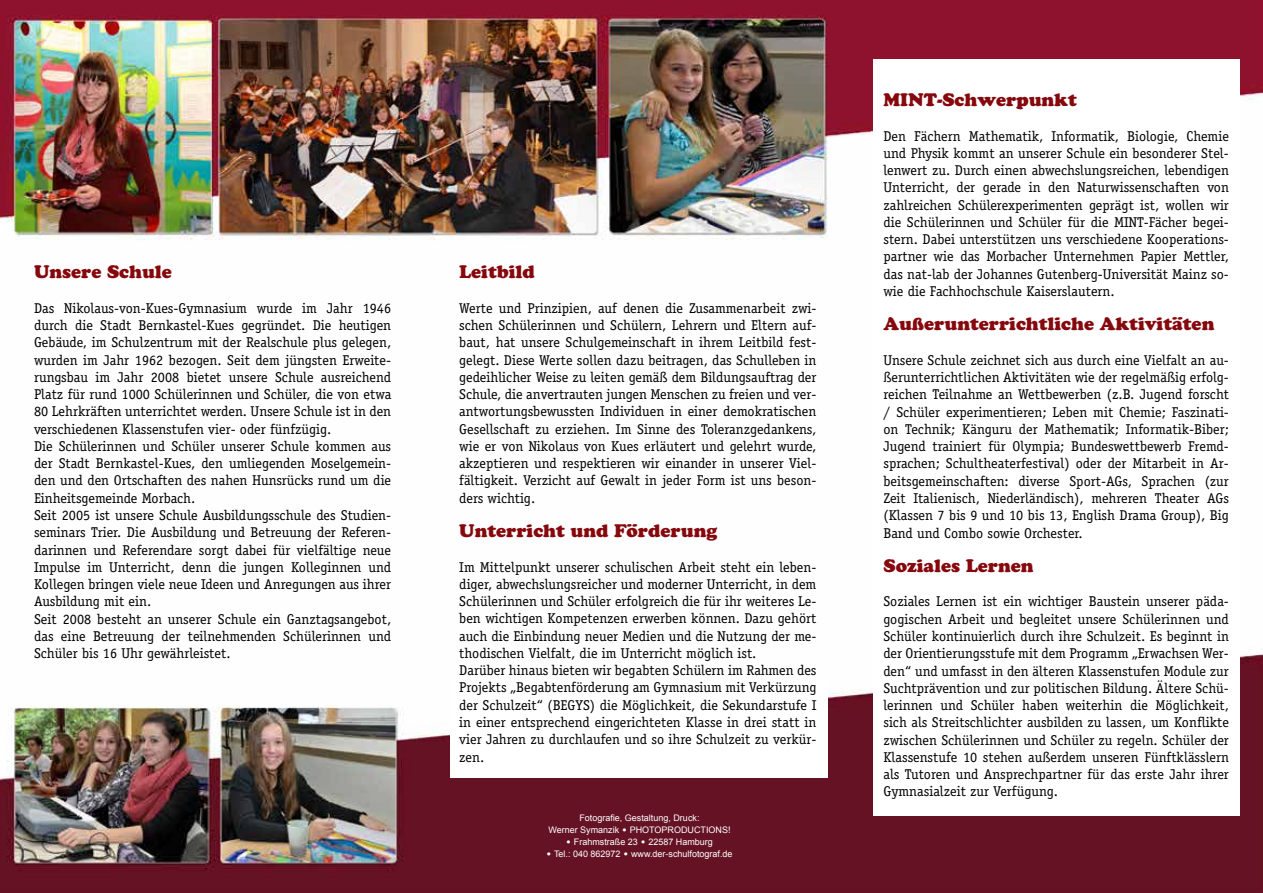
<style>
.page{position:relative;width:1263px;height:893px;background:#fff}
.page>*{position:absolute;margin:0;border:0;box-sizing:border-box;transform-origin:0 0}
.t1{font:18px "Cooper Black Std";color:#86080d}
.t2{font:14.25px/17.2px "Officina Serif";color:#000;text-align:justify}
.t3{font:9px/12px "Arial";color:#fff;text-align:center}
.s1{font-family:"Palatino"}
</style>
<div class="page">
<img style="left:0;top:0;width:1263px;height:893px">
<div style="left:873px;top:60px;width:366px;height:756px;background:#fff"></div>
<div style="left:451px;top:681px;width:377px;height:97px;background:#fff"></div>
<p class="t1" style="left:34px;top:261px;width:139px">Unsere Schule</p>
<p class="t2" style="left:34px;top:299px;width:359px;text-align:left">Das Nikolaus-von-Kues-Gymnasium wurde im Jahr 1946 durch die Stadt Bernkastel-Kues gegründet. Die heutigen Gebäude, im Schulzentrum mit der Realschule plus gelegen, wurden im Jahr 1962 bezogen. Seit dem jüngsten Erweite&shy;rungsbau im Jahr 2008 bietet unsere Schule ausreichend Platz für rund 1000 Schülerinnen und Schüler, die von etwa 80 Lehrkräften unterrichtet werden. Unsere Schule ist in den verschiedenen Klassenstufen vier- oder fünfzügig.<br>Die Schülerinnen und Schüler unserer Schule kommen aus der Stadt Bernkastel-Kues, den umliegenden Moselgemein&shy;den und den Ortschaften des nahen Hunsrücks rund um die Einheitsgemeinde Morbach.<br>Seit 2005 ist unsere Schule Ausbildungsschule des Studien&shy;seminars Trier. Die Ausbildung und Betreuung der Referen&shy;darinnen und Referendare sorgt dabei für vielfältige neue Impulse im Unterricht, denn die jungen Kolleginnen und Kollegen bringen viele neue Ideen und Anregungen aus ihrer Ausbildung mit ein.<br>Seit 2008 besteht an unserer Schule ein Ganztagsangebot, das eine Betreuung der teilnehmenden Schülerinnen und Schüler bis 16 Uhr gewährleistet.</p>
<p class="t1" style="left:459px;top:261px;width:77px">Leitbild</p>
<p class="t2" style="left:459px;top:299px;width:359px">Werte und Prinzipien, auf denen die Zusammenarbeit zwi&shy;schen Schülerinnen und Schülern, Lehrern und Eltern auf&shy;baut, hat unsere Schulgemeinschaft in ihrem Leitbild fest&shy;gelegt. Diese Werte sollen dazu beitragen, das Schulleben in gedeihlicher Weise zu leiten gemäß dem Bildungsauftrag der Schule, die anvertrauten jungen Menschen zu freien und ver&shy;antwortungsbewussten Individuen in einer demokratischen Gesellschaft zu erziehen. Im Sinne des Toleranzgedankens, wie er von Nikolaus von Kues erläutert und gelehrt wurde, akzeptieren und respektieren wir einander in unserer Viel&shy;fältigkeit. Verzicht auf Gewalt in jeder Form ist uns beson&shy;ders wichtig.</p>
<p class="t1" style="left:459px;top:520px;width:260px">Unterricht und Förderung</p>
<p class="t2" style="left:459px;top:558px;width:359px;text-align:left">Im Mittelpunkt unserer schulischen Arbeit steht ein leben&shy;diger, abwechslungsreicher und moderner Unterricht, in dem Schülerinnen und Schüler erfolgreich die für ihr weiteres Le&shy;ben wichtigen Kompetenzen erwerben können. Dazu gehört auch die Einbindung neuer Medien und die Nutzung der me&shy;thodischen Vielfalt, die im Unterricht möglich ist.<br>Darüber hinaus bieten wir begabten Schülern im Rahmen des Projekts „Begabtenförderung am Gymnasium mit Verkürzung der Schulzeit“ (BEGYS) die Möglichkeit, die Sekundarstufe I in einer entsprechend eingerichteten Klasse in drei statt in vier Jahren zu durchlaufen und so ihre Schulzeit zu verkür&shy;zen.</p>
<p class="t3" style="left:548px;top:812px;width:184px">Fotografie, Gestaltung, Druck:<br>Werner Symanzik <span class="s1">•</span> PHOTOPRODUCTIONS!</p>
<p class="t3" style="left:566px;top:836px;width:148px"><span class="s1">•</span> Frahmstraße 23 <span class="s1">•</span> 22587 Hamburg</p>
<p class="t3" style="left:546px;top:848px;width:188px"><span class="s1">•</span> Tel.: 040 862972 <span class="s1">•</span> www.der-schulfotograf.de</p>
<p class="t1" style="left:883px;top:89px;width:195px">MINT-Schwerpunkt</p>
<p class="t2" style="left:883px;top:127px;width:347px">Den Fächern Mathematik, Informatik, Biologie, Chemie und Physik kommt an unserer Schule ein besonderer Stel&shy;lenwert zu. Durch einen abwechslungsreichen, lebendigen Unterricht, der gerade in den Naturwissenschaften von zahlreichen Schülerexperimenten geprägt ist, wollen wir die Schülerinnen und Schüler für die MINT-Fächer begei&shy;stern. Dabei unterstützen uns verschiedene Kooperations&shy;partner wie das Morbacher Unternehmen Papier Mettler, das nat-lab der Johannes Gutenberg-Universität Mainz so&shy;wie die Fachhochschule Kaiserslautern.</p>
<p class="t1" style="left:883px;top:313px;width:332px">Außerunterrichtliche Aktivitäten</p>
<p class="t2" style="left:883px;top:351px;width:347px">Unsere Schule zeichnet sich aus durch eine Vielfalt an au&shy;ßerunterrichtlichen Aktivitäten wie der regelmäßig erfolg&shy;reichen Teilnahme an Wettbewerben (z.B. Jugend forscht / Schüler experimentieren; Leben mit Chemie; Faszinati&shy;on Technik; Känguru der Mathematik; Informatik-Biber; Jugend trainiert für Olympia; Bundeswettbewerb Fremd&shy;sprachen; Schultheaterfestival) oder der Mitarbeit in Ar&shy;beitsgemeinschaften: diverse Sport-AGs, Sprachen (zur Zeit Italienisch, Niederländisch), mehreren Theater AGs (Klassen 7 bis 9 und 10 bis 13, English Drama Group), Big Band und Combo sowie Orchester.</p>
<p class="t1" style="left:883px;top:555px;width:152px">Soziales Lernen</p>
<p class="t2" style="left:883px;top:593px;width:347px">Soziales Lernen ist ein wichtiger Baustein unserer päda&shy;gogischen Arbeit und begleitet unsere Schülerinnen und Schüler kontinuierlich durch ihre Schulzeit. Es beginnt in der Orientierungsstufe mit dem Programm „Erwachsen Wer&shy;den“ und umfasst in den älteren Klassenstufen Module zur Suchtprävention und zur politischen Bildung. Ältere Schü&shy;lerinnen und Schüler haben weiterhin die Möglichkeit, sich als Streitschlichter ausbilden zu lassen, um Konflikte zwischen Schülerinnen und Schüler zu regeln. Schüler der Klassenstufe 10 stehen außerdem unseren Fünftklässlern als Tutoren und Ansprechpartner für das erste Jahr ihrer Gymnasialzeit zur Verfügung.</p>
</div>
